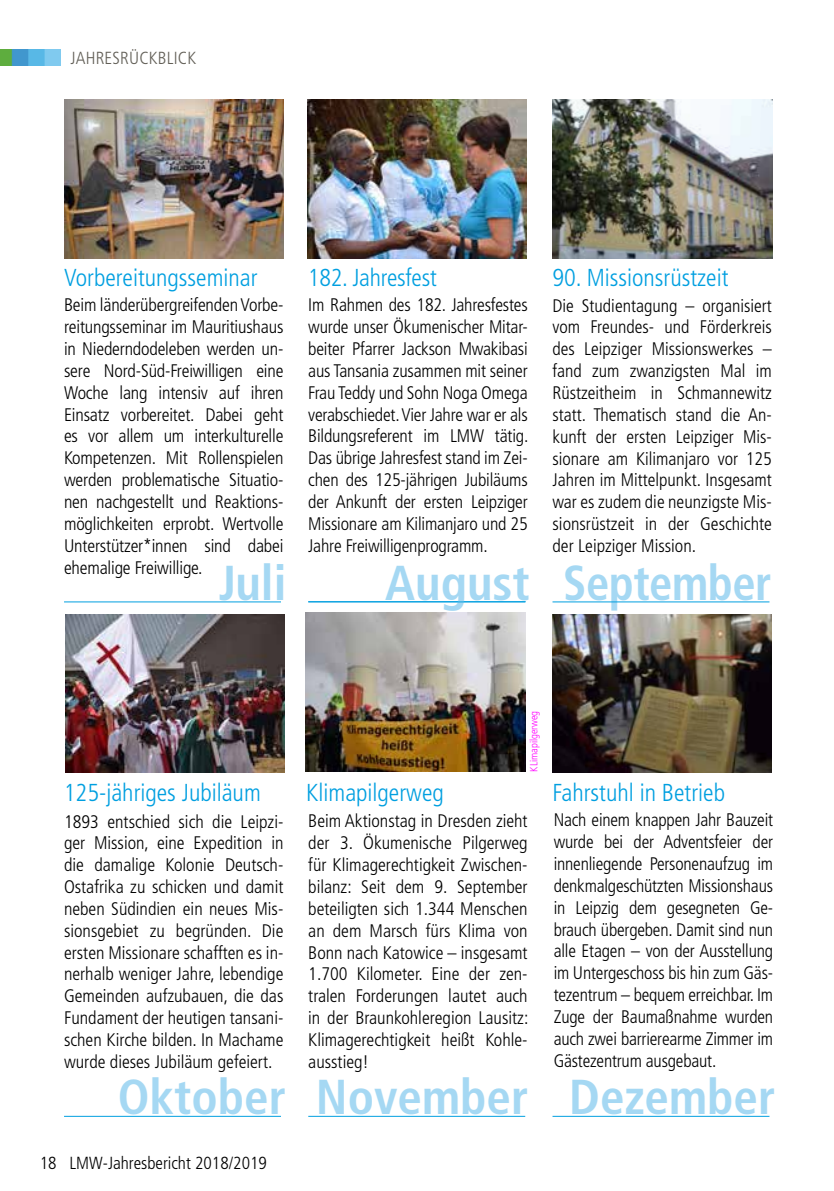
<style>
.page{position:relative;width:834px;height:1191px;background:#fff}
.page>*{position:absolute;margin:0;border:0;box-sizing:border-box;transform-origin:0 0}
.t1{font:700 condensed 49px "Frutiger";color:#a5d8f3}
.t2{font:300 condensed 24.5px "Frutiger";color:#009fe0}
.t3{font:300 condensed 18.2px/21.9px "Frutiger";letter-spacing:-.01em;color:#000;text-align:justify}
.t4{font:300 condensed 17.5px "Frutiger";color:#000}
.t5{font:300 condensed 17.5px "Frutiger";letter-spacing:.01em;color:#625f57}
.t6{font:300 condensed 10.5px "Frutiger";color:#f0f}
</style>
<div class="page">
<img style="left:0;top:50px;width:61px;height:15px">
<img style="left:64px;top:99px;width:219px;height:159px">
<img style="left:553px;top:99px;width:219px;height:159px">
<img style="left:65px;top:614px;width:219px;height:159px">
<img style="left:552px;top:614px;width:219px;height:159px">
<hr style="left:64px;top:601px;width:217px;height:1px;background:#009fe0">
<hr style="left:552px;top:601px;width:217px;height:1px;background:#009fe0">
<hr style="left:308px;top:601px;width:217px;height:1px;background:#009fe0">
<hr style="left:64px;top:1116px;width:217px;height:1px;background:#009fe0">
<hr style="left:552px;top:1116px;width:217px;height:1px;background:#009fe0">
<hr style="left:308px;top:1116px;width:217px;height:1px;background:#009fe0">
<img style="left:308px;top:99px;width:219px;height:159px">
<img style="left:306px;top:613px;width:219px;height:158px">
<p class="t5" style="left:70px;top:48px;width:68px">Jahresrückblick</p>
<h2 class="t2" style="left:64px;top:264px;width:195px">Vorbereitungsseminar</h2>
<h2 class="t2" style="left:308px;top:264px;width:130px">182. Jahresfest</h2>
<h2 class="t2" style="left:552px;top:264px;width:177px">90. Missionsrüstzeit</h2>
<p class="t3" style="left:308px;top:294px;width:221px">Im Rahmen des 182. Jahresfestes wurde unser Ökumenischer Mitar&shy;beiter Pfarrer Jackson Mwakibasi aus Tansania zusammen mit seiner Frau Teddy und Sohn Noga Omega verabschiedet. Vier Jahre war er als Bildungsreferent im LMW tätig.<br>Das übrige Jahresfest stand im Zei&shy;chen des 125-jährigen Jubiläums der Ankunft der ersten Leipziger Missionare am Kilimanjaro und 25<br>Jahre Freiwilligenprogramm.</p>
<p class="t3" style="left:64px;top:294px;width:221px">Beim länderübergreifenden Vorbe&shy;reitungsseminar im Mauritiushaus in Niederndodeleben werden un&shy;sere Nord-Süd-Freiwilligen eine Woche lang intensiv auf ihren Einsatz vorbereitet. Dabei geht es vor allem um interkulturelle Kompetenzen. Mit Rollenspielen werden problematische Situatio&shy;nen nachgestellt und Reaktions&shy;möglichkeiten erprobt. Wertvolle Unterstützer*innen sind dabei ehemalige Freiwillige.</p>
<p class="t3" style="left:552px;top:295px;width:221px">Die Studientagung – organisiert vom Freundes- und Förderkreis des Leipziger Missionswerkes – fand zum zwanzigsten Mal im Rüstzeitheim in Schmannewitz statt. Thematisch stand die An&shy;kunft der ersten Leipziger Mis&shy;sionare am Kilimanjaro vor 125<br>Jahren im Mittelpunkt. Insgesamt war es zudem die neunzigste Mis&shy;sionsrüstzeit in der Geschichte der Leipziger Mission.</p>
<h1 class="t1" style="left:219px;top:554px;width:69px">Juli</h1>
<h1 class="t1" style="left:385px;top:554px;width:388px">August September</h1>
<p class="t6" style="left:528px;top:771px;width:62px;rotate:-90deg">KLimapilgerweg</p>
<h2 class="t2" style="left:64px;top:779px;width:198px">125-jähriges Jubiläum</h2>
<h2 class="t2" style="left:306px;top:779px;width:139px">Klimapilgerweg</h2>
<h2 class="t2" style="left:552px;top:779px;width:174px">Fahrstuhl in Betrieb</h2>
<p class="t3" style="left:64px;top:810px;width:221px">1893 entschied sich die Leipzi&shy;ger Mission, eine Expedition in die damalige Kolonie Deutsch-Ostafrika zu schicken und damit neben Südindien ein neues Mis&shy;sionsgebiet zu begründen. Die ersten Missionare schafften es in&shy;nerhalb weniger Jahre, lebendige Gemeinden aufzubauen, die das Fundament der heutigen tansani&shy;schen Kirche bilden. In Machame wurde dieses Jubiläum gefeiert.</p>
<p class="t3" style="left:308px;top:810px;width:221px">Beim Aktionstag in Dresden zieht der 3. Ökumenische Pilgerweg für Klimagerechtigkeit Zwischen&shy;bilanz: Seit dem 9. September beteiligten sich 1.344 Menschen an dem Marsch fürs Klima von Bonn nach Katowice – insgesamt 1.700 Kilometer. Eine der zen&shy;tralen Forderungen lautet auch in der Braunkohleregion Lausitz:<br>Klimagerechtigkeit heißt Kohle&shy;ausstieg!</p>
<p class="t3" style="left:553px;top:809px;width:221px">Nach einem knappen Jahr Bauzeit wurde bei der Adventsfeier der innenliegende Personenaufzug im denkmalgeschützten Missionshaus in Leipzig dem gesegneten Ge&shy;brauch übergeben. Damit sind nun alle Etagen – von der Ausstellung im Untergeschoss bis hin zum Gäs&shy;tezentrum – bequem erreichbar. Im Zuge der Baumaßnahme wurden auch zwei barrierearme Zimmer im Gästezentrum ausgebaut.</p>
<h1 class="t1" style="left:118px;top:1067px;width:658px">Oktober November Dezember</h1>
<p class="t4" style="left:40px;top:1153px;width:229px">18 LMW-Jahresbericht 2018/2019</p>
</div>
